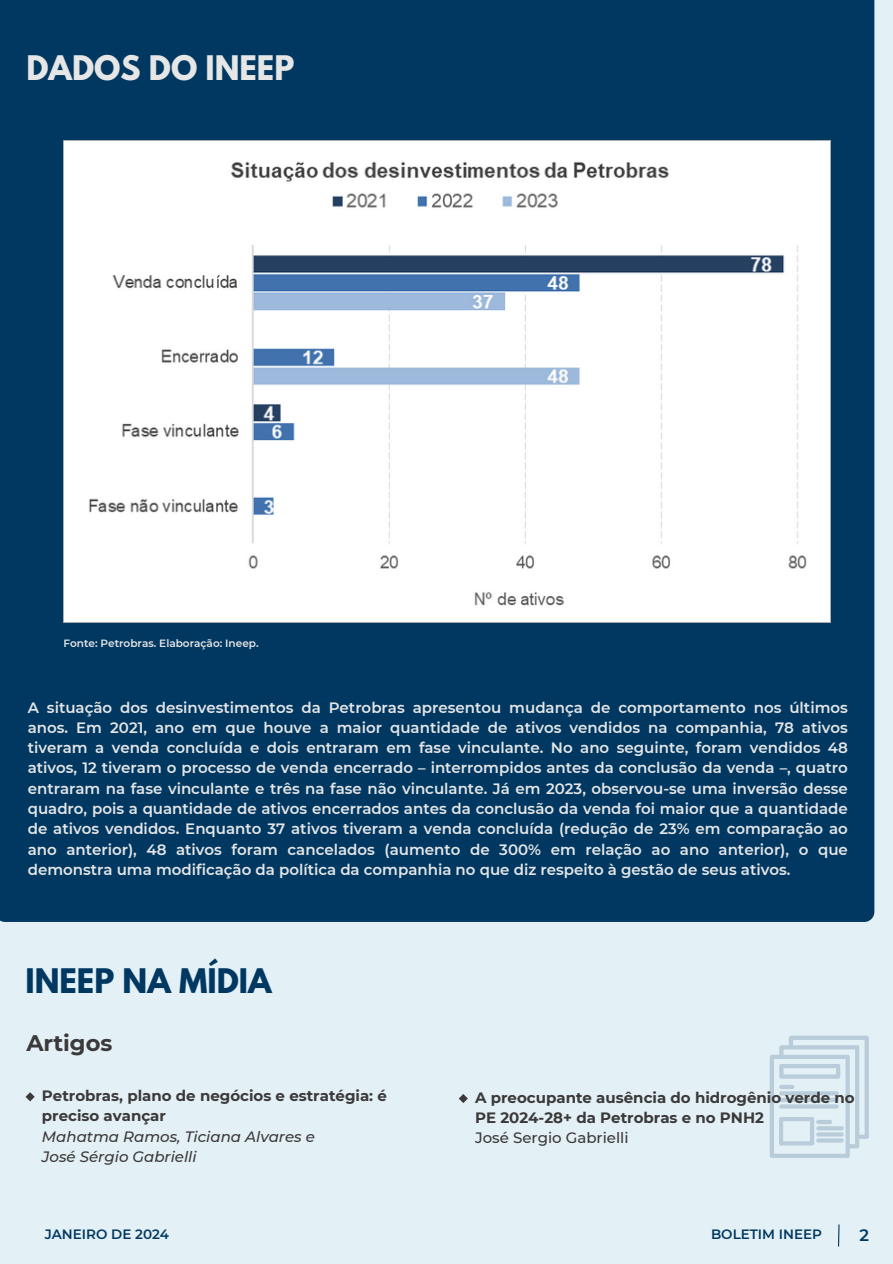
<style>
.page{position:relative;width:893px;height:1264px;background:#fff}
.page>*{position:absolute;margin:0;border:0;box-sizing:border-box;transform-origin:0 0}
.t1{font:700 30px "League Spartan";color:#e6e6e6}
.t2{font:700 30px "League Spartan";color:#003862}
.t3{font:700 22.5px "Montserrat";color:#3b3939}
.t4{font:600 16.5px "Montserrat";color:#003862}
.t5{font:600 15px/20.2px "Montserrat";color:#e6e6e6;text-align:justify}
.t6{font:700 15px/20.2px "Montserrat";color:#3b3939}
.t7{font:italic 500 15px "Montserrat";color:#3b3939}
.t8{font:500 15px "Montserrat";color:#3b3939}
.t9{font:600 13.5px "Montserrat";color:#003862}
.t10{font:600 10.5px "Montserrat";color:#e6e6e6}
</style>
<div class="page">
<div style="left:0;top:0;width:892px;height:1263px;background:#e3f0f5"></div>
<div style="left:0;top:0;width:874px;height:922px;background:#003862"></div>
<svg style="left:838px;top:1224px;width:2px;height:23px"></svg>
<img style="left:63px;top:140px;width:767px;height:482px">
<div style="left:661px;top:143px;width:158px;height:80px;background:#fff"></div>
<img style="left:217px;top:148px;width:460px;height:80px">
<svg style="left:770px;top:1035px;width:98px;height:122px"></svg>
<svg style="left:26px;top:1092px;width:9px;height:9px"></svg>
<svg style="left:458px;top:1094px;width:10px;height:9px"></svg>
<p class="t1" style="left:26px;top:53px;width:269px">DADOS DO INEEP</p>
<p class="t10" style="left:63px;top:636px;width:197px">Fonte: Petrobras. Elaboração: Ineep.</p>
<p class="t5" style="left:28px;top:697px;width:821px">A situação dos desinvestimentos da Petrobras apresentou mudança de comportamento nos últimos anos. Em 2021, ano em que houve a maior quantidade de ativos vendidos na companhia, 78 ativos tiveram a venda concluída e dois entraram em fase vinculante. No ano seguinte, foram vendidos 48 ativos, 12 tiveram o processo de venda encerrado – interrompidos antes da conclusão da venda –, quatro entraram na fase vinculante e três na fase não vinculante. Já em 2023, observou-se uma inversão desse quadro, pois a quantidade de ativos encerrados antes da conclusão da venda foi maior que a quantidade de ativos vendidos. Enquanto 37 ativos tiveram a venda concluída (redução de 23% em comparação ao ano anterior), 48 ativos foram cancelados (aumento de 300% em relação ao ano anterior), o que demonstra uma modificação da política da companhia no que diz respeito à gestão de seus ativos.</p>
<p class="t2" style="left:26px;top:966px;width:247px">INEEP NA MÍDIA</p>
<p class="t3" style="left:26px;top:1029px;width:87px">Artigos</p>
<p class="t6" style="left:42px;top:1085px;width:346px">Petrobras, plano de negócios e estratégia: é preciso avançar</p>
<p class="t7" style="left:42px;top:1127px;width:274px">Mahatma Ramos, Ticiana Alvares e</p>
<p class="t7" style="left:42px;top:1147px;width:156px">José Sérgio Gabrielli</p>
<p class="t9" style="left:45px;top:1225px;width:126px">JANEIRO DE 2024</p>
<p class="t6" style="left:475px;top:1087px;width:381px">A preocupante ausência do hidrogênio verde no<br>PE 2024-28+ da Petrobras e no PNH2</p>
<p class="t8" style="left:475px;top:1128px;width:155px">José Sergio Gabrielli</p>
<p class="t9" style="left:711px;top:1225px;width:112px">BOLETIM INEEP</p>
<p class="t4" style="left:859px;top:1225px;width:11px">2</p>
</div>
